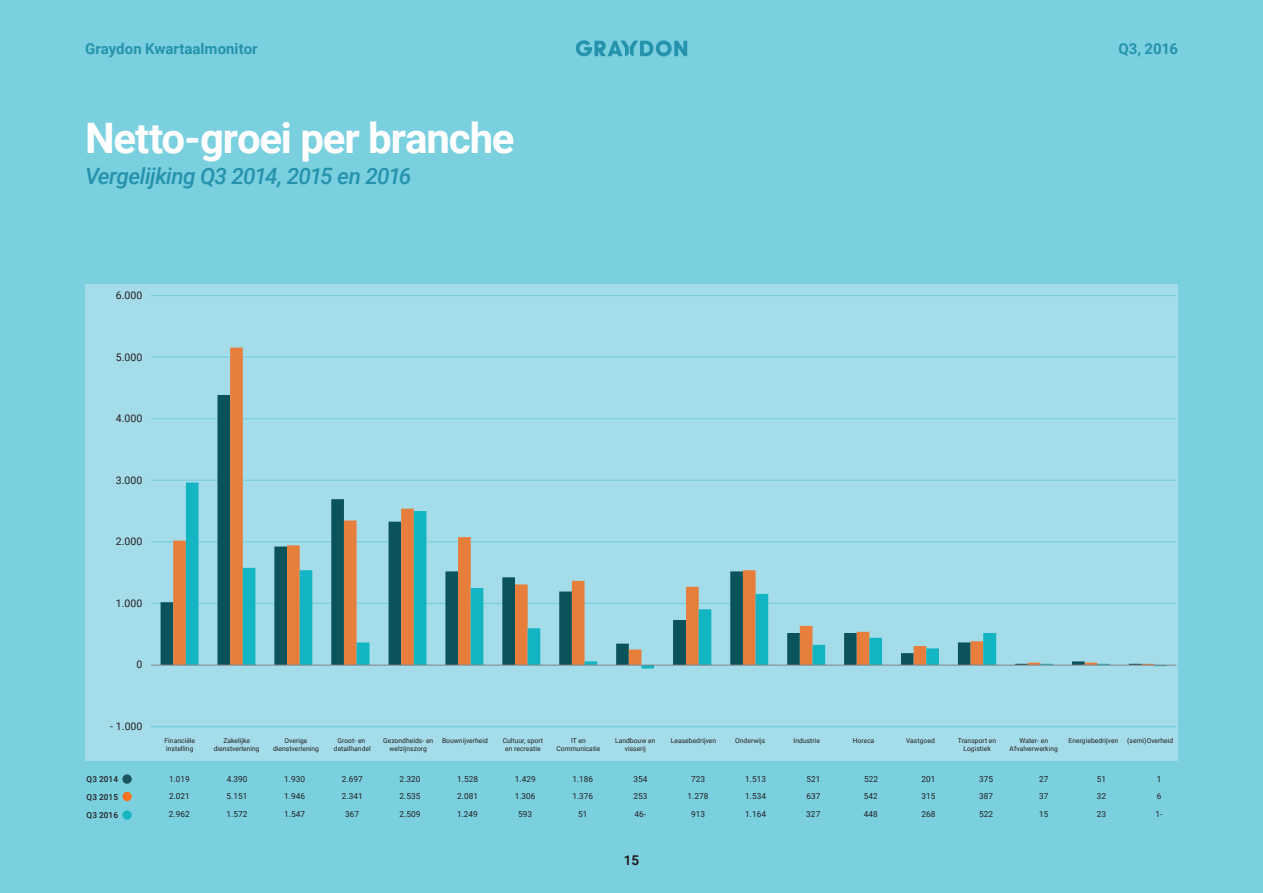
<style>
.page{position:relative;width:1263px;height:893px;background:#7bd0e0}
.page>*{position:absolute;margin:0;border:0;box-sizing:border-box;transform-origin:0 0}
.t1{font:700 42px "Roboto";letter-spacing:-.025em;color:#fff}
.t2{font:italic 500 22.5px "Roboto";letter-spacing:-.03em;color:#2593ab}
.t3{font:700 15px "Roboto";color:#2593ab}
.t4{font:700 13.5px "Roboto";color:#231f20}
.t5{font:10.5px "Roboto";letter-spacing:.005em;color:#231f20}
.t6{font:8.25px "Roboto";letter-spacing:.005em;color:#231f20}
.t7{font:500 8.25px "Roboto";letter-spacing:.005em;color:#231f20}
.t8{font:6.75px/8.1px "Roboto";letter-spacing:.005em;color:#231f20;text-align:center}
</style>
<div class="page">
<svg style="left:575px;top:40px;width:112px;height:17px"></svg>
<svg style="left:122px;top:774px;width:10px;height:10px"></svg>
<div style="left:122px;top:792px;width:10px;height:9px;background:#f47321;border-radius:50%"></div>
<div style="left:122px;top:810px;width:10px;height:10px;background:#18b6c1;border-radius:50%"></div>
<div style="left:85px;top:284px;width:1093px;height:477px;background:#a5dce9"></div>
<hr style="left:151px;top:603px;width:1025px;height:1px;background:#7bd0e0">
<hr style="left:151px;top:541px;width:1025px;height:1px;background:#7bd0e0">
<hr style="left:151px;top:480px;width:1025px;height:1px;background:#7bd0e0">
<hr style="left:151px;top:418px;width:1025px;height:1px;background:#7bd0e0">
<hr style="left:151px;top:356px;width:1025px;height:2px;background:#7bd0e0">
<hr style="left:151px;top:295px;width:1025px;height:1px;background:#7bd0e0">
<svg style="left:173px;top:348px;width:981px;height:317px"></svg>
<svg style="left:186px;top:483px;width:981px;height:185px"></svg>
<hr style="left:151px;top:726px;width:1025px;height:1px;background:#7bd0e0">
<hr style="left:151px;top:665px;width:1025px;height:1px;background:#808285">
<h3 class="t3" style="left:85px;top:38px;width:174px">Graydon Kwartaalmonitor</h3>
<h3 class="t3" style="left:1118px;top:38px;width:61px">Q3, 2016</h3>
<h1 class="t1" style="left:85px;top:108px;width:431px">Netto-groei per branche</h1>
<h2 class="t2" style="left:85px;top:161px;width:328px">Vergelijking Q3 2014, 2015 en 2016</h2>
<h3 class="t5" style="left:116px;top:288px;width:28px">6.000</h3>
<h3 class="t5" style="left:116px;top:349px;width:28px">5.000</h3>
<h3 class="t5" style="left:116px;top:411px;width:28px">4.000</h3>
<h3 class="t5" style="left:116px;top:472px;width:28px">3.000</h3>
<h3 class="t5" style="left:116px;top:534px;width:28px">2.000</h3>
<h3 class="t5" style="left:116px;top:595px;width:28px">1.000</h3>
<h3 class="t5" style="left:137px;top:657px;width:7px">0</h3>
<h3 class="t5" style="left:110px;top:718px;width:34px">- 1.000</h3>
<p class="t7" style="left:87px;top:773px;width:33px">Q3 2014</p>
<p class="t7" style="left:87px;top:791px;width:33px">Q3 2015</p>
<p class="t7" style="left:87px;top:810px;width:33px">Q3 2016</p>
<p class="t8" style="left:165px;top:736px;width:32px;text-align:left">Financiële instelling</p>
<p class="t8" style="left:214px;top:736px;width:47px">Zakelijke dienstverlening</p>
<p class="t8" style="left:273px;top:736px;width:47px">Overige dienstverlening</p>
<p class="t8" style="left:334px;top:736px;width:38px">Groot- en detailhandel</p>
<p class="t8" style="left:383px;top:736px;width:52px">Gezondheids- en welzijnszorg</p>
<p class="t8" style="left:442px;top:736px;width:47px">Bouwnijverheid</p>
<p class="t8" style="left:503px;top:736px;width:42px">Cultuur, sport en recreatie</p>
<p class="t8" style="left:556px;top:736px;width:46px">IT en<br>Communicatie</p>
<p class="t8" style="left:615px;top:736px;width:42px">Landbouw en visserij</p>
<p class="t8" style="left:671px;top:736px;width:47px">Leasebedrijven</p>
<p class="t8" style="left:735px;top:736px;width:32px">Onderwijs</p>
<p class="t8" style="left:794px;top:736px;width:28px">Industrie</p>
<p class="t8" style="left:853px;top:736px;width:23px">Horeca</p>
<p class="t8" style="left:906px;top:736px;width:30px">Vastgoed</p>
<p class="t8" style="left:958px;top:736px;width:40px">Transport en<br>Logistiek</p>
<p class="t8" style="left:1010px;top:736px;width:50px">Water- en<br>Afvalverwerking</p>
<p class="t8" style="left:1068px;top:736px;width:51px">Energiebedrijven</p>
<p class="t8" style="left:1127px;top:736px;width:48px">(semi)Overheid</p>
<p class="t6" style="left:169px;top:773px;width:22px">1.019</p>
<p class="t6" style="left:227px;top:773px;width:22px">4.390</p>
<p class="t6" style="left:284px;top:773px;width:22px">1.930</p>
<p class="t6" style="left:342px;top:773px;width:22px">2.697</p>
<p class="t6" style="left:399px;top:773px;width:22px">2.320</p>
<p class="t6" style="left:457px;top:773px;width:22px">1.528</p>
<p class="t6" style="left:515px;top:773px;width:22px">1.429</p>
<p class="t6" style="left:572px;top:773px;width:22px">1.186</p>
<p class="t6" style="left:633px;top:773px;width:15px">354</p>
<p class="t6" style="left:691px;top:773px;width:15px">723</p>
<p class="t6" style="left:745px;top:773px;width:22px">1.513</p>
<p class="t6" style="left:806px;top:773px;width:15px">521</p>
<p class="t6" style="left:864px;top:773px;width:15px">522</p>
<p class="t6" style="left:922px;top:773px;width:15px">201</p>
<p class="t6" style="left:979px;top:773px;width:15px">375</p>
<p class="t6" style="left:1039px;top:773px;width:11px">27</p>
<p class="t6" style="left:1097px;top:773px;width:11px">51</p>
<p class="t6" style="left:1157px;top:773px;width:6px">1</p>
<p class="t6" style="left:169px;top:790px;width:22px">2.021</p>
<p class="t6" style="left:227px;top:790px;width:22px">5.151</p>
<p class="t6" style="left:284px;top:790px;width:22px">1.946</p>
<p class="t6" style="left:342px;top:790px;width:22px">2.341</p>
<p class="t6" style="left:399px;top:790px;width:22px">2.535</p>
<p class="t6" style="left:457px;top:790px;width:22px">2.081</p>
<p class="t6" style="left:515px;top:790px;width:22px">1.306</p>
<p class="t6" style="left:572px;top:790px;width:22px">1.376</p>
<p class="t6" style="left:633px;top:790px;width:15px">253</p>
<p class="t6" style="left:688px;top:790px;width:22px">1.278</p>
<p class="t6" style="left:745px;top:790px;width:22px">1.534</p>
<p class="t6" style="left:806px;top:790px;width:15px">637</p>
<p class="t6" style="left:864px;top:790px;width:15px">542</p>
<p class="t6" style="left:921px;top:790px;width:15px">315</p>
<p class="t6" style="left:979px;top:790px;width:15px">387</p>
<p class="t6" style="left:1039px;top:790px;width:11px">37</p>
<p class="t6" style="left:1097px;top:790px;width:11px">32</p>
<p class="t6" style="left:1157px;top:790px;width:6px">6</p>
<p class="t6" style="left:169px;top:809px;width:22px">2.962</p>
<p class="t6" style="left:227px;top:809px;width:22px">1.572</p>
<p class="t6" style="left:284px;top:809px;width:22px">1.547</p>
<p class="t6" style="left:345px;top:809px;width:15px">367</p>
<p class="t6" style="left:399px;top:809px;width:22px">2.509</p>
<p class="t6" style="left:457px;top:809px;width:22px">1.249</p>
<p class="t6" style="left:518px;top:809px;width:15px">593</p>
<p class="t6" style="left:578px;top:809px;width:11px">51</p>
<p class="t6" style="left:635px;top:809px;width:13px">46-</p>
<p class="t6" style="left:691px;top:809px;width:15px">913</p>
<p class="t6" style="left:745px;top:809px;width:22px">1.164</p>
<p class="t6" style="left:806px;top:809px;width:15px">327</p>
<p class="t6" style="left:864px;top:809px;width:15px">448</p>
<p class="t6" style="left:921px;top:809px;width:15px">268</p>
<p class="t6" style="left:979px;top:809px;width:15px">522</p>
<p class="t6" style="left:1039px;top:809px;width:11px">15</p>
<p class="t6" style="left:1097px;top:809px;width:11px">23</p>
<p class="t6" style="left:1155px;top:809px;width:8px">1-</p>
<h3 class="t4" style="left:624px;top:851px;width:17px">15</h3>
</div>
